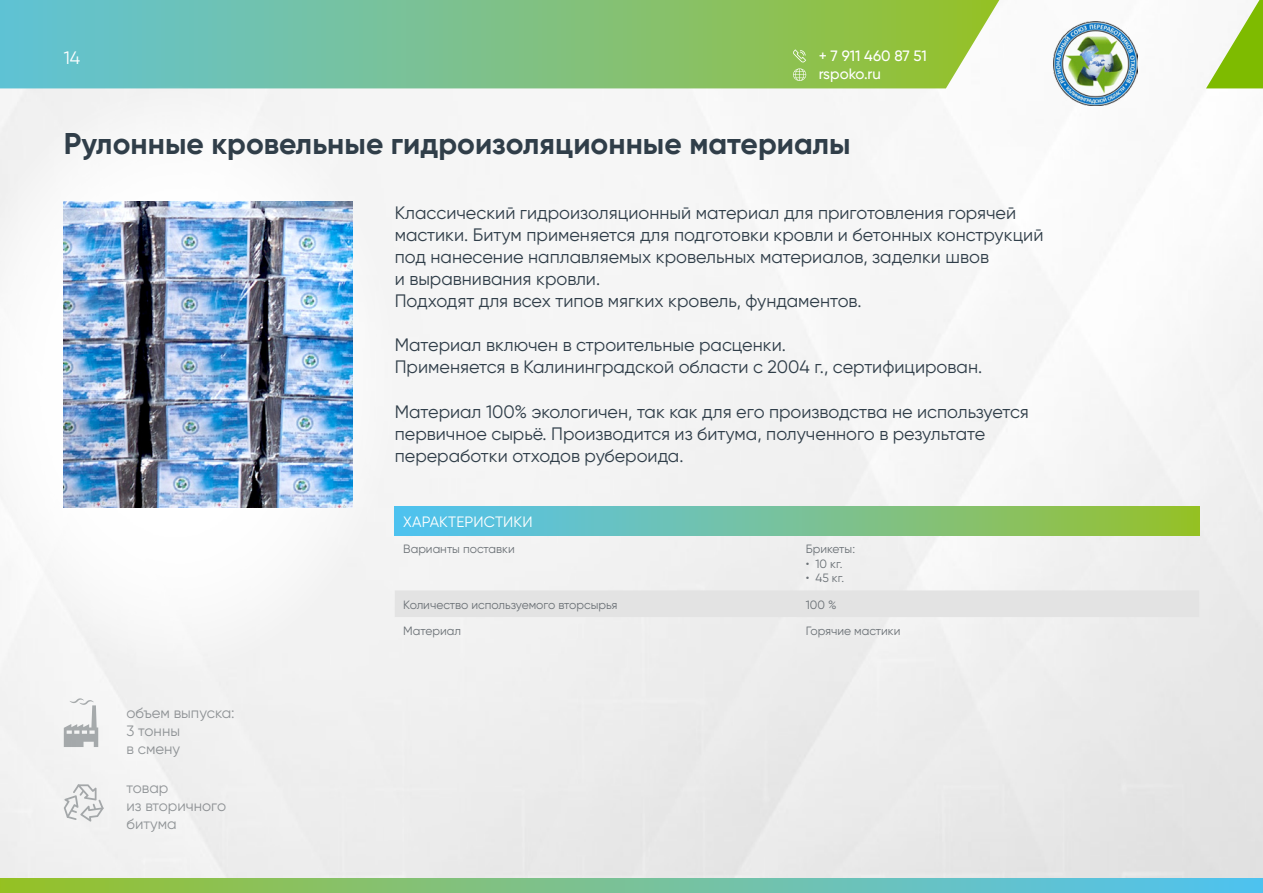
<style>
.page{position:relative;width:1263px;height:893px;background:#fff}
.page>*{position:absolute;margin:0;border:0;box-sizing:border-box;transform-origin:0 0}
.t1{font:700 30px "Gilroy";color:#303e49}
.t2{font:18px/22px "Gilroy";color:#303e49}
.t3{font:18px "Gilroy";color:#fcfeff}
.t4{font:15px/18px "Gilroy";color:#989c9f}
.t5{font:500 15px/18px "Gilroy";color:#fff}
.t6{font:15px "Gilroy";letter-spacing:.01em;color:#fff}
.t7{font:12px "Gilroy";color:#6b7176}
</style>
<div class="page">
<img style="left:0;top:0;width:1263px;height:878px">
<svg style="left:0;top:0;width:999px;height:88px;background:#7fc289"></svg>
<svg style="left:1206px;top:0;width:57px;height:88px"></svg>
<svg style="left:0;top:878px;width:1263px;height:15px;background:#76c193"></svg>
<svg style="left:0;top:86px;width:399px;height:587px"></svg>
<img style="left:1053px;top:21px;width:84px;height:85px">
<svg style="left:793px;top:49px;width:13px;height:32px"></svg>
<div style="left:395px;top:506px;width:804px;height:29px;background:linear-gradient(to right,#53c2f9,#9ac130)"></div>
<div style="left:395px;top:590px;width:804px;height:27px;background:#e3e3e3"></div>
<svg style="left:64px;top:698px;width:34px;height:49px"></svg>
<svg style="left:64px;top:784px;width:40px;height:37px"></svg>
<img style="left:64px;top:201px;width:289px;height:306px">
<p class="t3" style="left:64px;top:47px;width:18px">14</p>
<p class="t5" style="left:819px;top:46px;width:110px">+ 7 911 460 87 51 rspoko.ru</p>
<h1 class="t1" style="left:64px;top:125px;width:788px">Рулонные кровельные гидроизоляционные материалы</h1>
<p class="t2" style="left:395px;top:201px;width:650px">Классический гидроизоляционный материал для приготовления горячей мастики. Битум применяется для подготовки кровли и бетонных конструкций под нанесение наплавляемых кровельных материалов, заделки швов<br>и выравнивания кровли.<br>Подходят для всех типов мягких кровель, фундаментов.</p>
<p class="t2" style="left:395px;top:334px;width:589px">Материал включен в строительные расценки.<br>Применяется в Калининградской области с 2004 г., сертифицирован.</p>
<p class="t2" style="left:395px;top:400px;width:636px">Материал 100% экологичен, так как для его производства не используется первичное сырьё. Производится из битума, полученного в результате переработки отходов рубероида.</p>
<p class="t4" style="left:126px;top:704px;width:110px">объем выпуска:<br>3 тонны<br>в смену</p>
<p class="t4" style="left:126px;top:779px;width:101px">товар<br>из вторичного битума</p>
<p class="t6" style="left:403px;top:512px;width:131px">ХАРАКТЕРИСТИКИ</p>
<p class="t7" style="left:403px;top:542px;width:113px">Варианты поставки</p>
<p class="t7" style="left:806px;top:542px;width:51px">Брикеты:</p>
<p class="t7" style="left:806px;top:556px;width:38px">• 10 кг.</p>
<p class="t7" style="left:806px;top:570px;width:40px">• 45 кг.</p>
<p class="t7" style="left:403px;top:597px;width:216px">Количество используемого вторсырья</p>
<p class="t7" style="left:806px;top:597px;width:32px">100 %</p>
<p class="t7" style="left:403px;top:624px;width:59px">Материал</p>
<p class="t7" style="left:806px;top:624px;width:96px">Горячие мастики</p>
</div>
